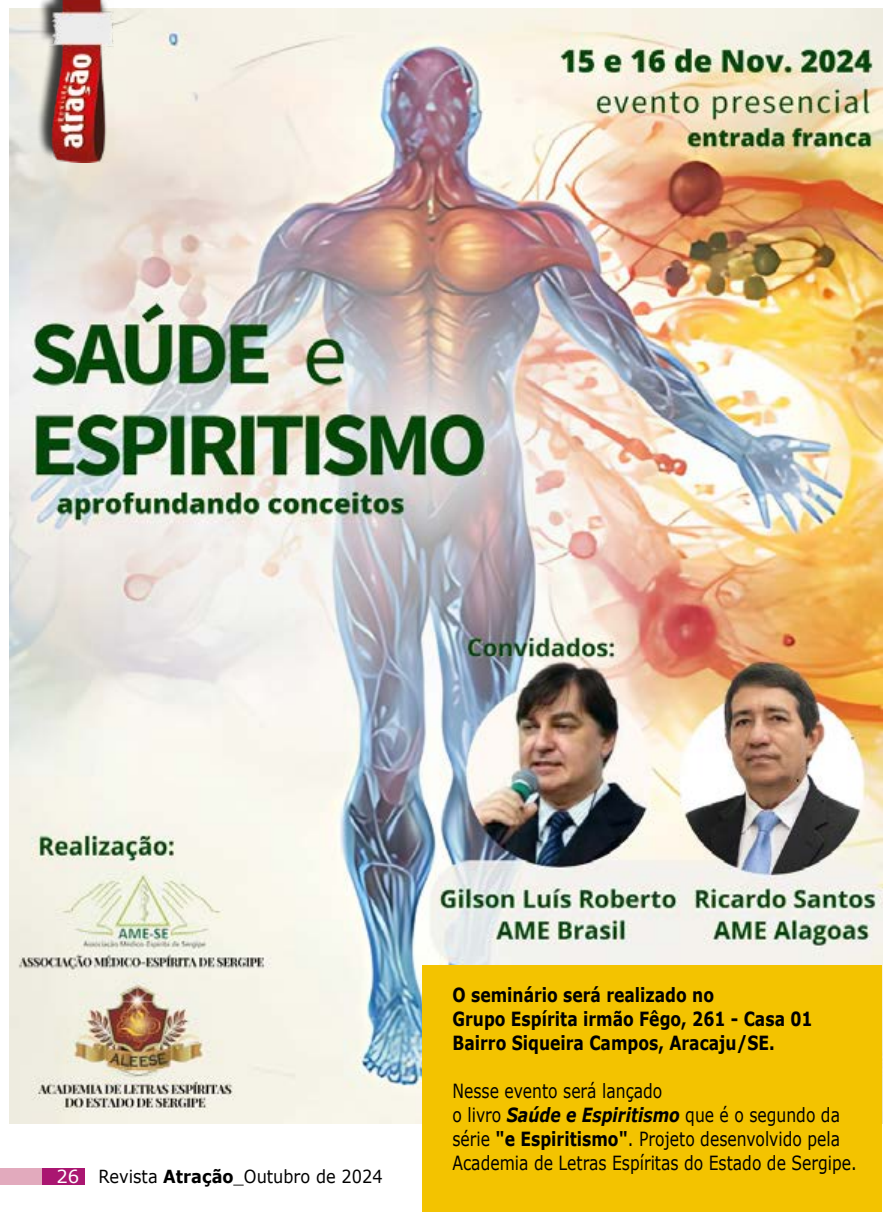
<style>
.page{position:relative;width:893px;height:1212px;background:#fff}
.page>*{position:absolute;margin:0;border:0;box-sizing:border-box;transform-origin:0 0}
.t1{font:19.5px/24px "Verdana";color:#000;scale:.8 1}
.t2{font:700 19.5px/24px "Verdana";color:#000;scale:.8 1}
.t3{font:18px "Verdana";color:#000;scale:.9 1}
.s1{color:#fff}
.s2{font-weight:700}
.s3{font-weight:700;font-style:italic}
</style>
<div class="page">
<div style="left:0;top:1168px;width:43px;height:17px;background:#e2aabd"></div>
<div style="left:43px;top:1168px;width:42px;height:17px;background:#aa1671"></div>
<img style="left:10px;top:9px;width:872px;height:1114px">
<div style="left:422px;top:965px;width:460px;height:247px;background:#f3c300"></div>
<div style="left:37px;top:0;width:74px;height:160px;background:#000;opacity:.75"></div>
<img style="left:50px;top:0;width:63px;height:162px">
<p class="t3" style="left:56px;top:1164px;width:364px"><span class="s1">26</span> Revista <span class="s2">Atração</span>_Outubro de 2024</p>
<p class="t2" style="left:452px;top:983px;width:452px">O seminário será realizado no<br>Grupo Espírita irmão Fêgo, 261 - Casa 01<br>Bairro Siqueira Campos, Aracaju/SE.</p>
<p class="t1" style="left:452px;top:1079px;width:507px">Nesse evento será lançado<br>o livro <span class="s3">Saúde e Espiritismo</span> que é o segundo da série <span class="s2">"e Espiritismo"</span>. Projeto desenvolvido pela Academia de Letras Espíritas do Estado de Sergipe.</p>
</div>
